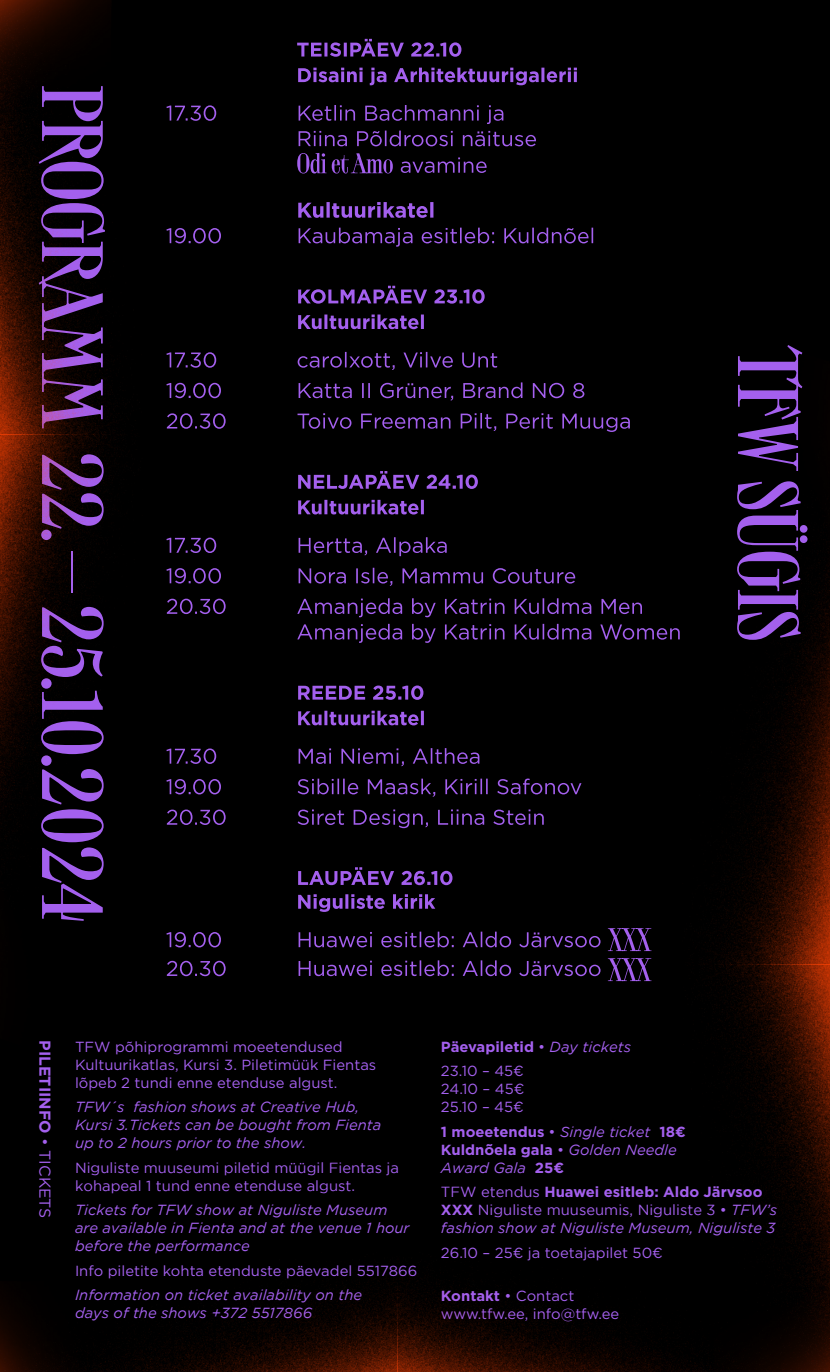
<style>
.page{position:relative;width:830px;height:1372px;background:#fff}
.page>*{position:absolute;margin:0;border:0;box-sizing:border-box;transform-origin:0 0}
.t1{font:86.62px "Toy";color:#a460ee}
.t2{font:85.73px "Toy";letter-spacing:-.015em;color:#a460ee}
.t3{font:700 15.75px "Gotham";color:#a460ee}
.t4{font:italic 14.62px/18px "Gotham";color:#a460ee}
.t5{font:14.62px/18px "Gotham";color:#a460ee}
.t6{font:14.62px/18px "Gotham";color:#a460ee}
.t7{font:700 14.62px/24.3px "Gotham";color:#a460ee}
.s1{font-weight:400}
.s2{font-weight:400;font-style:italic}
.s3{font-weight:700;font-style:normal}
.s4{font-style:normal}
.s5{font-weight:700}
</style>
<div class="page">
<hr style="left:829px;top:0;width:1px;height:1371px;background:#000">
<div style="left:0;top:0;width:829px;height:1371px;background:#000"></div>
<img style="left:142px;top:1272px;width:540px;height:99px">
<img style="left:682px;top:548px;width:147px;height:823px">
<img style="left:0;top:0;width:142px;height:1371px">
<svg style="left:298px;top:958px;width:353px;height:23px"></svg>
<svg style="left:166px;top:928px;width:485px;height:23px"></svg>
<svg style="left:298px;top:894px;width:137px;height:17px"></svg>
<svg style="left:298px;top:867px;width:154px;height:18px"></svg>
<svg style="left:167px;top:809px;width:376px;height:19px"></svg>
<svg style="left:166px;top:778px;width:415px;height:18px"></svg>
<svg style="left:166px;top:748px;width:313px;height:18px"></svg>
<svg style="left:298px;top:710px;width:125px;height:15px"></svg>
<svg style="left:298px;top:685px;width:125px;height:14px"></svg>
<svg style="left:297px;top:624px;width:382px;height:19px"></svg>
<svg style="left:167px;top:598px;width:474px;height:19px"></svg>
<svg style="left:166px;top:567px;width:409px;height:19px"></svg>
<svg style="left:166px;top:537px;width:280px;height:19px"></svg>
<svg style="left:298px;top:500px;width:125px;height:14px"></svg>
<svg style="left:298px;top:471px;width:179px;height:18px"></svg>
<svg style="left:167px;top:413px;width:462px;height:19px"></svg>
<svg style="left:166px;top:382px;width:418px;height:18px"></svg>
<svg style="left:166px;top:352px;width:331px;height:18px"></svg>
<svg style="left:298px;top:314px;width:125px;height:15px"></svg>
<svg style="left:298px;top:286px;width:186px;height:17px"></svg>
<svg style="left:166px;top:228px;width:427px;height:19px"></svg>
<svg style="left:298px;top:202px;width:135px;height:16px"></svg>
<svg style="left:400px;top:157px;width:86px;height:16px"></svg>
<svg style="left:298px;top:131px;width:237px;height:15px"></svg>
<svg style="left:166px;top:105px;width:337px;height:19px"></svg>
<svg style="left:298px;top:68px;width:278px;height:17px"></svg>
<svg style="left:297px;top:39px;width:164px;height:18px"></svg>
<svg style="left:297px;top:153px;width:95px;height:20px"></svg>
<svg style="left:167px;top:960px;width:58px;height:16px"></svg>
<h1 class="t1" style="left:121px;top:86px;width:840px;rotate:90deg">PROGRAMM 22.—25.10.2024</h1>
<h2 class="t2" style="left:815px;top:346px;width:297px;rotate:90deg">TFW SÜGIS</h2>
<p class="t3" style="left:56px;top:1040px;width:180px;rotate:90deg">PILETIINFO <span class="s1">• TICKETS</span></p>
<p class="t5" style="left:75px;top:1037px;width:302px">TFW põhiprogrammi moeetendused<br>Kultuurikatlas, Kursi 3. Piletimüük Fientas lõpeb 2 tundi enne etenduse algust.</p>
<p class="t4" style="left:75px;top:1098px;width:308px">TFW´s fashion shows at Creative Hub,<br>Kursi 3.Tickets can be bought from Fienta up to 2 hours prior to the show.</p>
<p class="t6" style="left:75px;top:1158px;width:325px">Niguliste muuseumi piletid müügil Fientas ja kohapeal 1 tund enne etenduse algust.</p>
<p class="t4" style="left:75px;top:1200px;width:336px">Tickets for TFW show at Niguliste Museum are available in Fienta and at the venue 1 hour before the performance</p>
<p class="t5" style="left:75px;top:1260px;width:343px">Info piletite kohta etenduste päevadel 5517866</p>
<p class="t4" style="left:75px;top:1285px;width:288px">Information on ticket availability on the days of the shows +372 5517866</p>
<p class="t7" style="left:440px;top:1034px;width:191px">Päevapiletid <span class="s1">•</span> <span class="s2">Day tickets<br></span><span class="s1">23.10 – 45€</span></p>
<p class="t5" style="left:440px;top:1079px;width:85px">24.10 – 45€<br>25.10 – 45€</p>
<p class="t4" style="left:440px;top:1122px;width:246px"><span class="s3">1 moeetendus</span> <span class="s4">•</span> Single ticket <span class="s3">18€<br>Kuldnõela gala</span> <span class="s4">•</span> Golden Needle<br>Award Gala <span class="s3">25€</span></p>
<p class="t4" style="left:440px;top:1182px;width:337px"><span class="s4">TFW etendus</span> <span class="s3">Huawei esitleb: Aldo Järvsoo<br>XXX</span> <span class="s4">Niguliste muuseumis, Niguliste 3</span> <span class="s4">•</span> TFW’s fashion show at Niguliste Museum, Niguliste 3</p>
<p class="t5" style="left:440px;top:1242px;width:223px">26.10 – 25€ ja toetajapilet 50€</p>
<p class="t5" style="left:440px;top:1286px;width:180px"><span class="s5">Kontakt</span> • Contact www.tfw.ee, info@tfw.ee</p>
</div>
